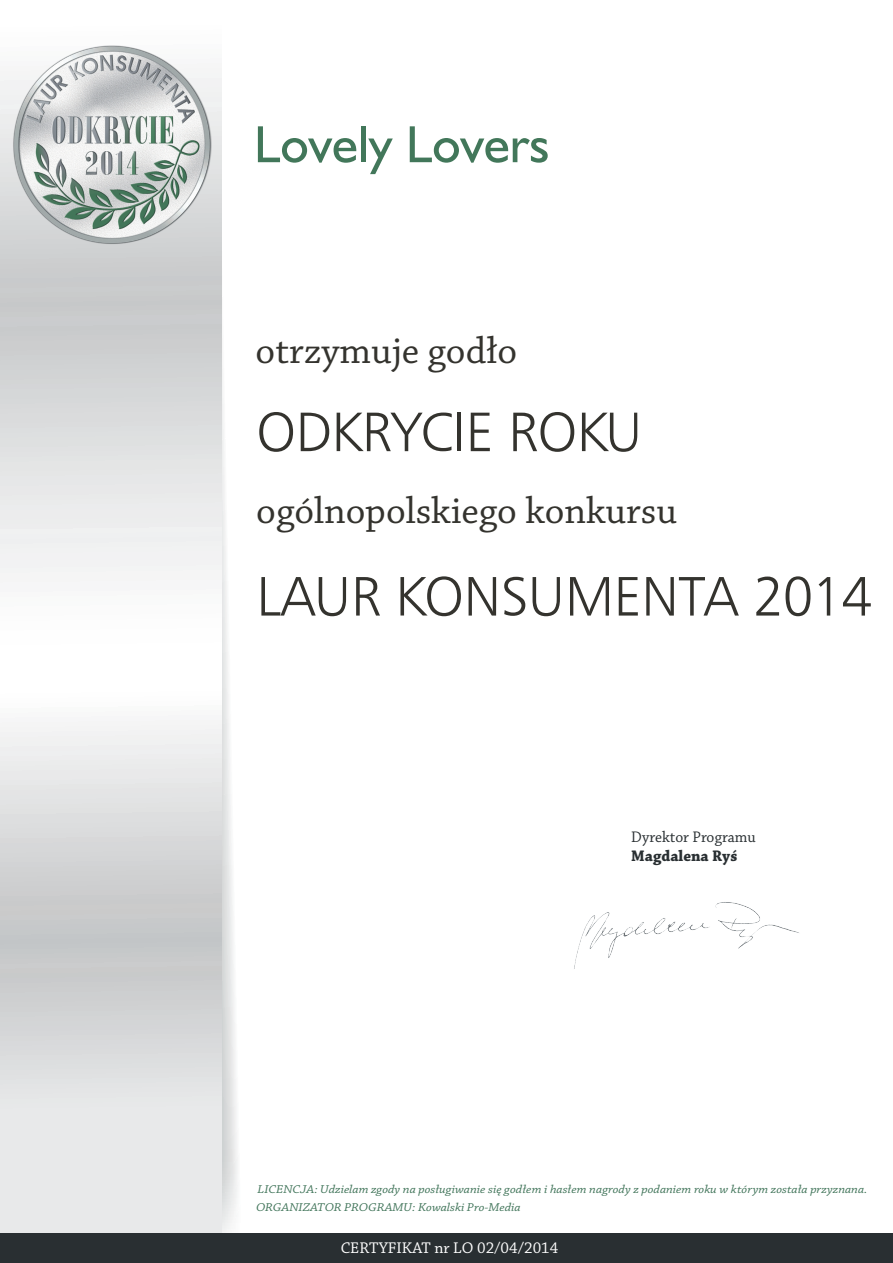
<style>
.page{position:relative;width:893px;height:1263px;background:#fff}
.page>*{position:absolute;margin:0;border:0;box-sizing:border-box;transform-origin:0 0}
.t1{font:55.5px "Humanist 777 BT Light B";letter-spacing:-.01em;color:#34332e}
.t2{font:52.5px "Humanist 521 BT";color:#42775a}
.t3{font:39px "Chaparral Pro";color:#34332e}
.t4{font:16.35px "Chaparral Pro";color:#fff}
.t5{font:16.2px "Chaparral Pro";color:#292f32}
.t6{font:700 16.2px "Chaparral Pro";color:#292f32}
.t7{font:italic 12px "Chaparral Pro";color:#407459;scale:1.1 1}
</style>
<div class="page">
<svg style="left:222px;top:369px;width:16px;height:864px"></svg>
<svg style="left:1px;top:73px;width:221px;height:1160px"></svg>
<div style="left:0;top:1233px;width:892px;height:30px;background:#292f32"></div>
<img style="left:574px;top:902px;width:225px;height:67px">
<img style="left:12px;top:45px;width:199px;height:199px">
<h2 class="t2" style="left:254px;top:112px;width:297px">Lovely Lovers</h2>
<h3 class="t3" style="left:255px;top:329px;width:263px">otrzymuje godło</h3>
<h1 class="t1" style="left:256px;top:398px;width:388px">ODKRYCIE ROKU</h1>
<h3 class="t3" style="left:256px;top:490px;width:422px">ogólnopolskiego konkursu</h3>
<h1 class="t1" style="left:256px;top:562px;width:617px">LAUR KONSUMENTA 2014</h1>
<h3 class="t5" style="left:631px;top:828px;width:126px">Dyrektor Programu</h3>
<h3 class="t6" style="left:631px;top:847px;width:108px">Magdalena Ryś</h3>
<p class="t7" style="left:257px;top:1183px;width:556px">LICENCJA: Udzielam zgody na posługiwanie się godłem i hasłem nagrody z podaniem roku w którym została przyznana.</p>
<p class="t7" style="left:256px;top:1200px;width:242px">ORGANIZATOR PROGRAMU: Kowalski Pro-Media</p>
<h3 class="t4" style="left:340px;top:1239px;width:219px">CERTYFIKAT nr LO 02/04/2014</h3>
</div>
